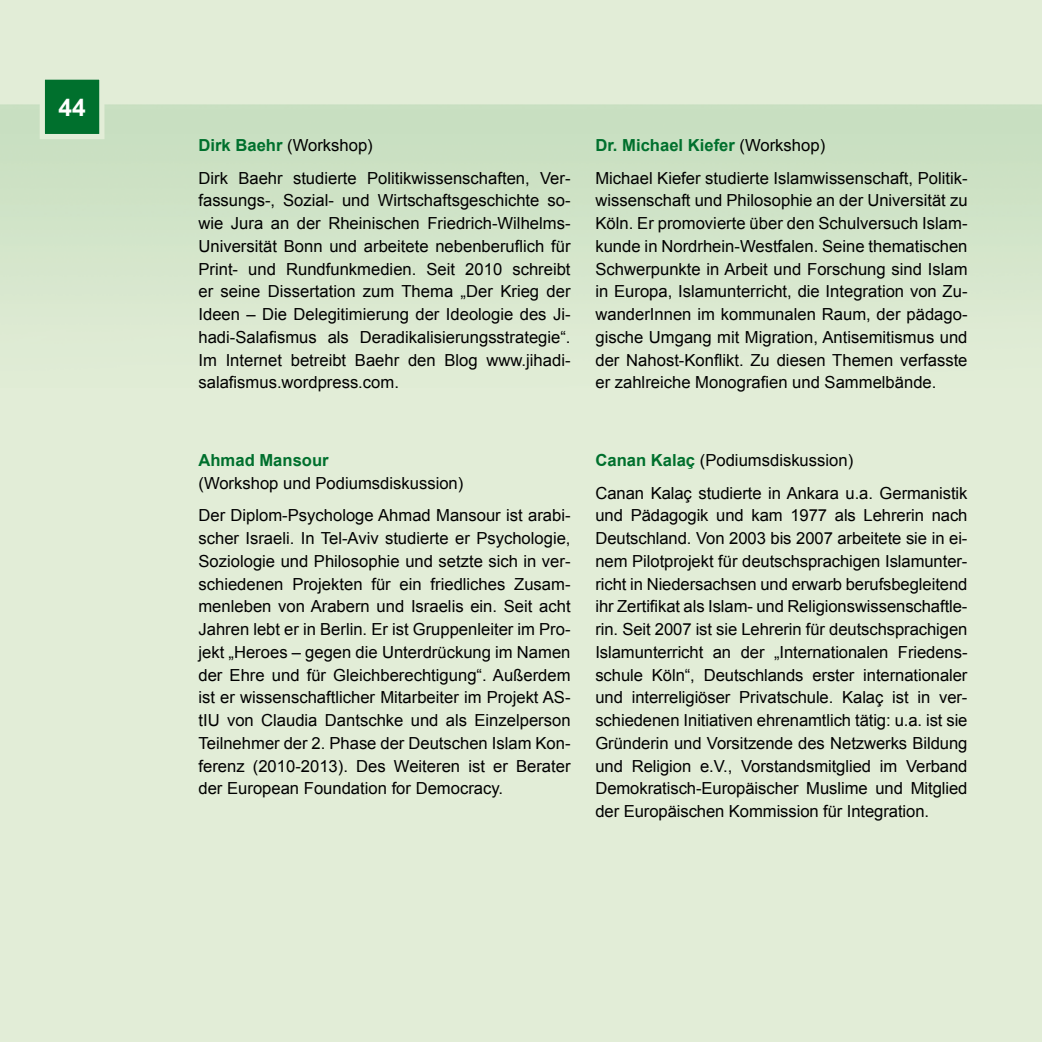
<style>
.page{position:relative;width:1042px;height:1042px;background:#fff}
.page>*{position:absolute;margin:0;border:0;box-sizing:border-box;transform-origin:0 0}
.t1{font:700 24.5px "Arial";color:#fff}
.t2{font:16.62px/22.8px "Arial";color:#000}
.t3{font:700 16.62px "Arial";color:#00702d}
.s1{font-weight:700;color:#00702d}
</style>
<div class="page">
<div style="left:42px;top:77px;width:60px;height:60px;background:#00702d"></div>
<div style="left:40px;top:74px;width:64px;height:65px;border:5px solid #e2edd7"></div>
<h1 class="t1" style="left:58px;top:90px;width:29px">44</h1>
<p class="t2" style="left:198px;top:129px;width:374px;line-height:32.7px"><span class="s1">Dirk Baehr</span> (Workshop)<br>Dirk Baehr studierte Politikwissenschaften, Ver-</p>
<p class="t2" style="left:198px;top:189px;width:374px;text-align:justify">fassungs-, Sozial- und Wirtschaftsgeschichte so&shy;wie Jura an der Rheinischen Friedrich-Wilhelms-Universität Bonn und arbeitete nebenberuflich für Print- und Rundfunkmedien. Seit 2010 schreibt er seine Dissertation zum Thema „Der Krieg der Ideen – Die Delegitimierung der Ideologie des Ji&shy;hadi-Salafismus als Deradikalisierungsstrategie“.<br>Im Internet betreibt Baehr den Blog www.jihadi&shy;salafismus.wordpress.com.</p>
<p class="t2" style="left:595px;top:129px;width:374px;line-height:32.7px"><span class="s1">Dr. Michael Kiefer</span> (Workshop)<br>Michael Kiefer studierte Islamwissenschaft, Politik-</p>
<p class="t2" style="left:595px;top:189px;width:374px;text-align:justify">wissenschaft und Philosophie an der Universität zu Köln. Er promovierte über den Schulversuch Islam&shy;kunde in Nordrhein-Westfalen. Seine thematischen Schwerpunkte in Arbeit und Forschung sind Islam in Europa, Islamunterricht, die Integration von Zu&shy;wanderInnen im kommunalen Raum, der pädago&shy;gische Umgang mit Migration, Antisemitismus und der Nahost-Konflikt. Zu diesen Themen verfasste er zahlreiche Monografien und Sammelbände.</p>
<p class="t3" style="left:198px;top:448px;width:132px">Ahmad Mansour</p>
<p class="t2" style="left:198px;top:466px;width:374px;line-height:32.7px">(Workshop und Podiumsdiskussion)<br>Der Diplom-Psychologe Ahmad Mansour ist arabi-</p>
<p class="t2" style="left:198px;top:527px;width:374px;text-align:justify">scher Israeli. In Tel-Aviv studierte er Psychologie, Soziologie und Philosophie und setzte sich in ver&shy;schiedenen Projekten für ein friedliches Zusam&shy;menleben von Arabern und Israelis ein. Seit acht Jahren lebt er in Berlin. Er ist Gruppenleiter im Pro&shy;jekt „Heroes – gegen die Unterdrückung im Namen der Ehre und für Gleichberechtigung“. Außerdem ist er wissenschaftlicher Mitarbeiter im Projekt AS&shy;tIU von Claudia Dantschke und als Einzelperson Teilnehmer der 2. Phase der Deutschen Islam Kon&shy;ferenz (2010-2013). Des Weiteren ist er Berater der European Foundation for Democracy.</p>
<p class="t2" style="left:595px;top:443px;width:373px;line-height:32.7px"><span class="s1">Canan Kalaç</span> (Podiumsdiskussion)<br>Canan Kalaç studierte in Ankara u.a. Germanistik</p>
<p class="t2" style="left:595px;top:504px;width:374px;text-align:justify">und Pädagogik und kam 1977 als Lehrerin nach Deutschland. Von 2003 bis 2007 arbeitete sie in ei&shy;nem Pilotprojekt für deutschsprachigen Islamunter&shy;richt in Niedersachsen und erwarb berufsbegleitend ihr Zertifikat als Islam- und Religionswissenschaftle&shy;rin. Seit 2007 ist sie Lehrerin für deutschsprachigen Islamunterricht an der „Internationalen Friedens&shy;schule Köln“, Deutschlands erster internationaler und interreligiöser Privatschule. Kalaç ist in ver&shy;schiedenen Initiativen ehrenamtlich tätig: u.a. ist sie Gründerin und Vorsitzende des Netzwerks Bildung und Religion e.V., Vorstandsmitglied im Verband Demokratisch-Europäischer Muslime und Mitglied der Europäischen Kommission für Integration.</p>
</div>
